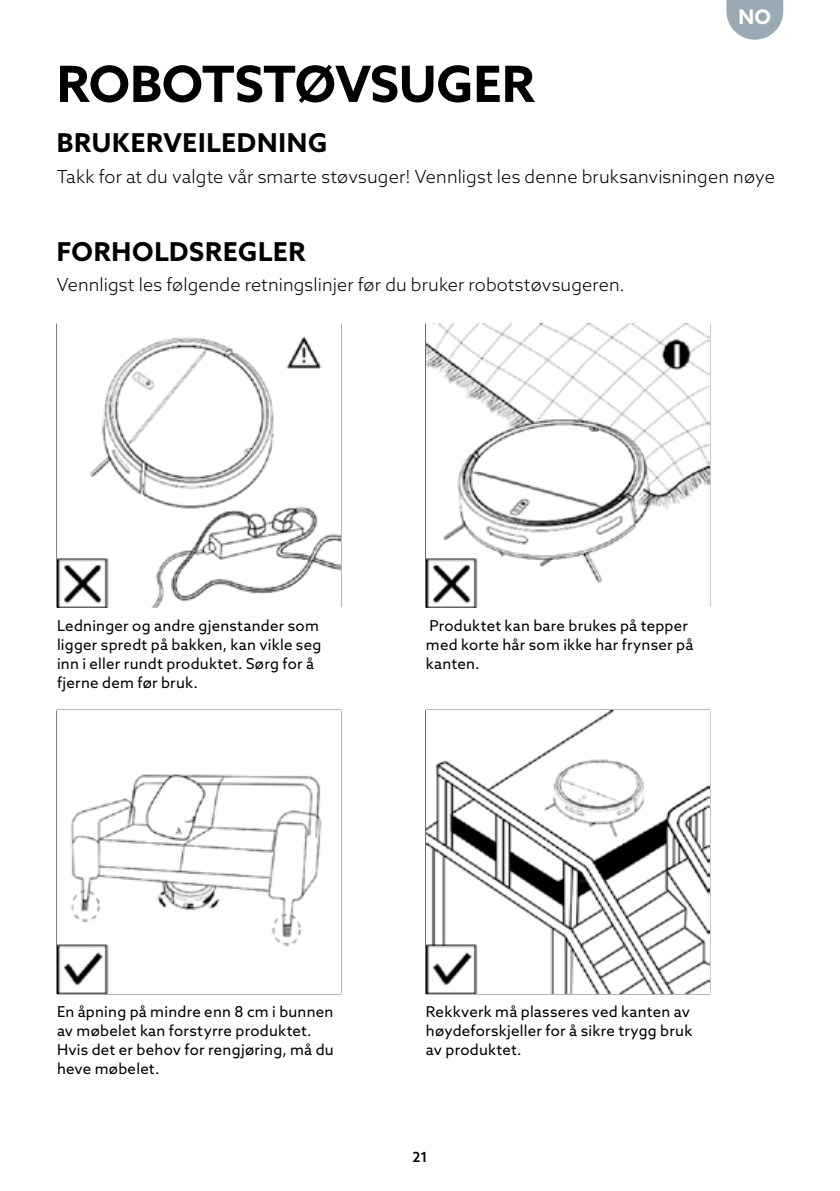
<style>
.page{position:relative;width:840px;height:1191px;background:#fff}
.page>*{position:absolute;margin:0;border:0;box-sizing:border-box;transform-origin:0 0}
._01_Rubrik{font:700 50px "Azo Sans";letter-spacing:-.005em;color:#000}
._02_Mellemrubrik{font:700 26px "Azo Sans";letter-spacing:.03em;color:#000}
.t1{font:700 20px "Azo Sans";color:#fff}
._05_NO_brødtekst{font:300 18px "Azo Sans";letter-spacing:.005em;color:#000}
._05_NO_tabel{font:15px/19px "Azo Sans";letter-spacing:.015em;color:#000}
.t2{font:500 14px "Azo Sans";color:#000}
</style>
<div class="page">
<svg style="left:726px;top:0;width:56px;height:40px;background:#a9b7bf"></svg>
<hr style="left:57px;top:323px;width:284px;height:1px;background:#000">
<hr style="left:340px;top:324px;width:1px;height:283px;background:#000">
<hr style="left:425px;top:323px;width:284px;height:1px;background:#000">
<hr style="left:425px;top:324px;width:1px;height:283px;background:#000">
<hr style="left:709px;top:324px;width:1px;height:283px;background:#000">
<hr style="left:57px;top:607px;width:284px;height:1px;background:#000">
<hr style="left:425px;top:607px;width:284px;height:1px;background:#000">
<hr style="left:340px;top:710px;width:1px;height:283px;background:#000">
<hr style="left:425px;top:710px;width:1px;height:283px;background:#000">
<hr style="left:709px;top:710px;width:1px;height:283px;background:#000">
<hr style="left:57px;top:993px;width:284px;height:1px;background:#000">
<hr style="left:425px;top:993px;width:284px;height:1px;background:#000">
<img style="left:57px;top:336px;width:283px;height:271px">
<img style="left:426px;top:324px;width:283px;height:283px">
<img style="left:57px;top:774px;width:265px;height:219px">
<img style="left:426px;top:710px;width:283px;height:283px">
<h3 class="t1" style="left:738px;top:4px;width:34px">NO</h3>
<p class="_01_Rubrik" style="left:57px;top:51px;width:479px">ROBOTSTØVSUGER</p>
<p class="_02_Mellemrubrik" style="left:57px;top:125px;width:272px">BRUKERVEILEDNING</p>
<p class="_05_NO_brødtekst" style="left:57px;top:164px;width:719px">Takk for at du valgte vår smarte støvsuger! Vennligst les denne bruksanvisningen nøye</p>
<p class="_02_Mellemrubrik" style="left:57px;top:234px;width:250px">FORHOLDSREGLER</p>
<p class="_05_NO_brødtekst" style="left:57px;top:273px;width:569px">Vennligst les følgende retningslinjer før du bruker robotstøvsugeren.</p>
<p class="_05_NO_tabel" style="left:57px;top:615px;width:266px">Ledninger og andre gjenstander som ligger spredt på bakken, kan vikle seg inn i eller rundt produktet. Sørg for å fjerne dem før bruk.</p>
<p class="_05_NO_tabel" style="left:425px;top:615px;width:269px">Produktet kan bare brukes på tepper med korte hår som ikke har frynser på kanten.</p>
<p class="_05_NO_tabel" style="left:57px;top:1002px;width:278px">En åpning på mindre enn 8 cm i bunnen av møbelet kan forstyrre produktet.<br>Hvis det er behov for rengjøring, må du heve møbelet.</p>
<p class="_05_NO_tabel" style="left:425px;top:1002px;width:268px">Rekkverk må plasseres ved kanten av høydeforskjeller for å sikre trygg bruk av produktet.</p>
<p class="t2" style="left:412px;top:1148px;width:17px">21</p>
</div>
